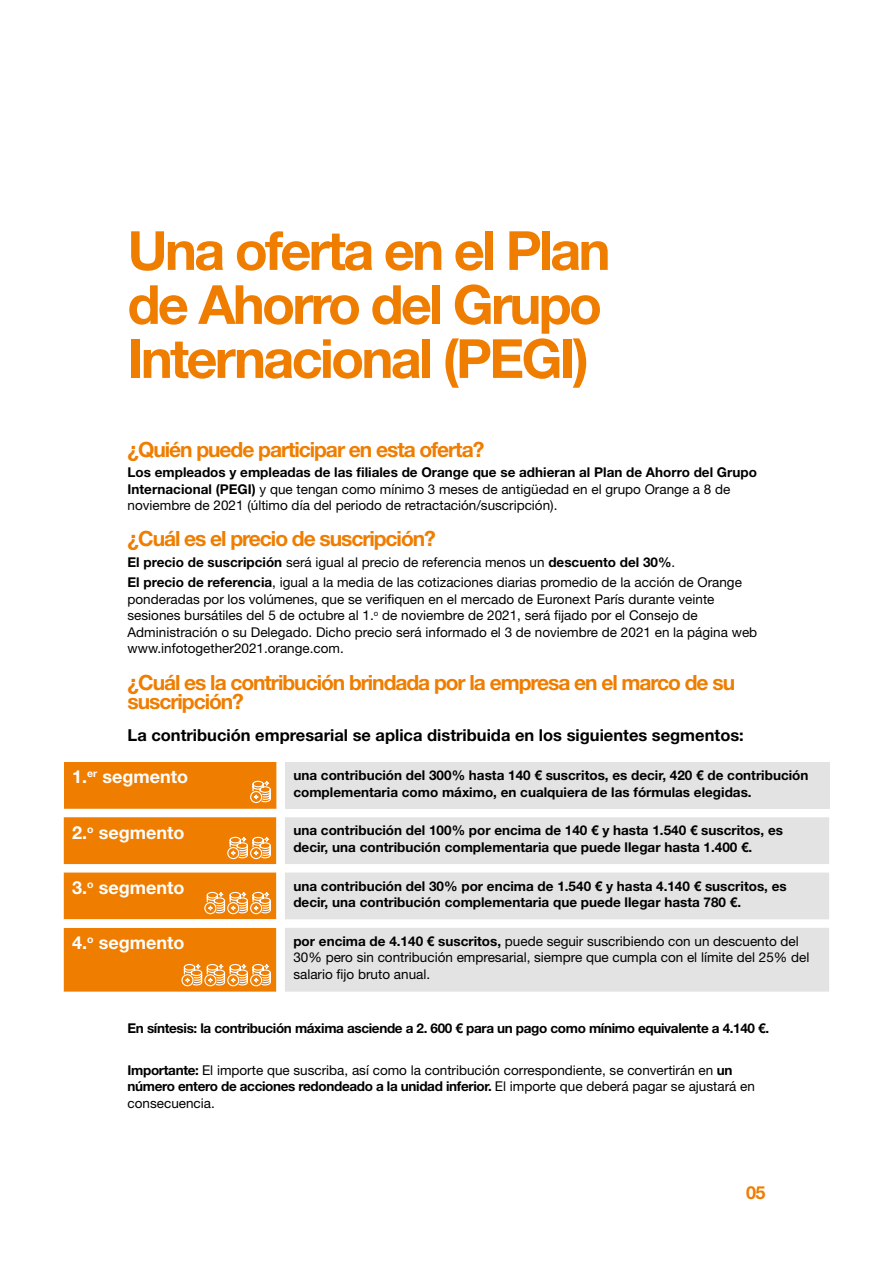
<style>
.page{position:relative;width:893px;height:1263px;background:#fff}
.page>*{position:absolute;margin:0;border:0;box-sizing:border-box;transform-origin:0 0}
.t1{font:700 54px/54px "Helvetica Neue LT Std";letter-spacing:-.05em;color:#ef7d00}
.t2{font:700 21px/19.5px "Helvetica Neue LT Std";letter-spacing:-.05em;color:#ef7d00}
.t3{font:700 18px "Helvetica Neue LT Std";color:#fff}
.t4{font:700 18px "Helvetica Neue LT Std";color:#ef7d00}
.t5{font:700 16.5px "Helvetica Neue LT Std";color:#000}
.t6{font:13.5px/16.5px "Helvetica Neue LT Std";color:#000}
.t7{font:700 13.5px/16.5px "Helvetica Neue LT Std";color:#000}
.t8{font:700 13.5px "Helvetica Neue LT Std";letter-spacing:-.025em;color:#000}
.s1{font-weight:700}
</style>
<div class="page">
<svg style="left:64px;top:762px;width:765px;height:230px;background:#e9ceb1"></svg>
<h1 class="t1" style="left:128px;top:222px;width:484px">Una oferta en el Plan de Ahorro del Grupo<br>Internacional (PEGI)</h1>
<h2 class="t2" style="left:128px;top:439px;width:358px">¿Quién puede participar en esta oferta?</h2>
<p class="t6" style="left:128px;top:464px;width:631px"><span class="s1">Los empleados y empleadas de las filiales de Orange que se adhieran al Plan de Ahorro del Grupo<br>Internacional (PEGI)</span> y que tengan como mínimo 3 meses de antigüedad en el grupo Orange a 8 de noviembre de 2021 (último día del periodo de retractación/suscripción).</p>
<h2 class="t2" style="left:128px;top:529px;width:310px">¿Cuál es el precio de suscripción?</h2>
<p class="t6" style="left:128px;top:551px;width:616px;line-height:20.7px"><span class="s1">El precio de suscripción</span> será igual al precio de referencia menos un <span class="s1">descuento del 30%</span>.<br><span class="s1">El precio de referencia</span>, igual a la media de las cotizaciones diarias promedio de la acción de Orange</p>
<p class="t6" style="left:128px;top:591px;width:631px">ponderadas por los volúmenes, que se verifiquen en el mercado de Euronext París durante veinte sesiones bursátiles del 5 de octubre al 1.<sup>o</sup> de noviembre de 2021, será fijado por el Consejo de Administración o su Delegado. Dicho precio será informado el 3 de noviembre de 2021 en la página web www.infotogether2021.orange.com.</p>
<h2 class="t2" style="left:128px;top:672px;width:609px">¿Cuál es la contribución brindada por la empresa en el marco de su suscripción?</h2>
<p class="t5" style="left:128px;top:725px;width:618px">La contribución empresarial se aplica distribuida en los siguientes segmentos:</p>
<h3 class="t3" style="left:72px;top:766px;width:117px">1.<sup>er</sup> segmento</h3>
<p class="t7" style="left:293px;top:767px;width:517px">una contribución del 300% hasta 140 € suscritos, es decir, 420 € de contribución complementaria como máximo, en cualquiera de las fórmulas elegidas.</p>
<h3 class="t3" style="left:72px;top:821px;width:114px">2.<sup>o</sup> segmento</h3>
<p class="t7" style="left:293px;top:822px;width:491px">una contribución del 100% por encima de 140 € y hasta 1.540 € suscritos, es decir, una contribución complementaria que puede llegar hasta 1.400 €.</p>
<h3 class="t3" style="left:72px;top:876px;width:114px">3.<sup>o</sup> segmento</h3>
<p class="t7" style="left:293px;top:877px;width:495px">una contribución del 30% por encima de 1.540 € y hasta 4.140 € suscritos, es decir, una contribución complementaria que puede llegar hasta 780 €.</p>
<h3 class="t3" style="left:72px;top:932px;width:114px">4.<sup>o</sup> segmento</h3>
<p class="t6" style="left:293px;top:933px;width:517px"><span class="s1">por encima de 4.140 € suscritos,</span> puede seguir suscribiendo con un descuento del<br>30% pero sin contribución empresarial, siempre que cumpla con el límite del 25% del salario fijo bruto anual.</p>
<p class="t8" style="left:128px;top:1020px;width:643px">En síntesis: la contribución máxima asciende a 2. 600 € para un pago como mínimo equivalente a 4.140 €.</p>
<p class="t6" style="left:128px;top:1061px;width:629px"><span class="s1">Importante:</span> El importe que suscriba, así como la contribución correspondiente, se convertirán en <span class="s1">un número entero de acciones redondeado a la unidad inferior.</span> El importe que deberá pagar se ajustará en consecuencia.</p>
<h3 class="t4" style="left:746px;top:1182px;width:21px">05</h3>
</div>
